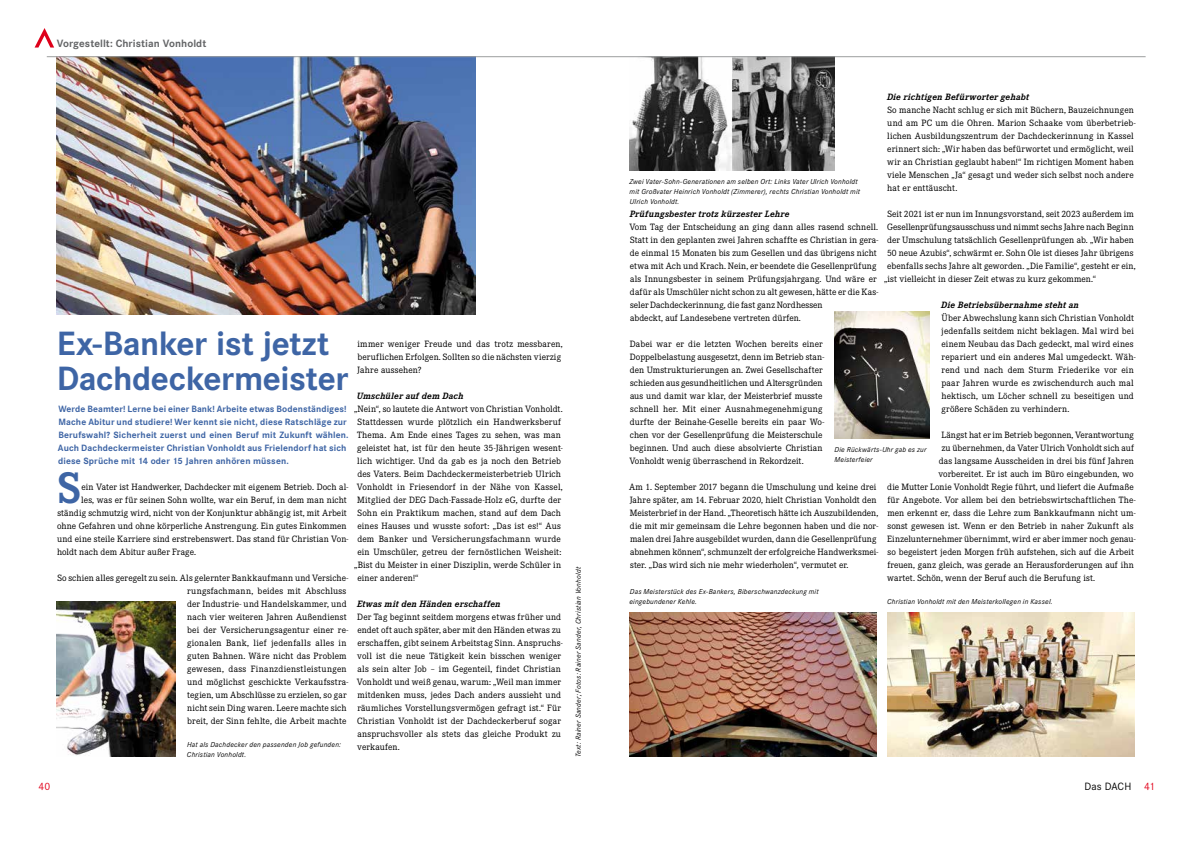
<style>
.page{position:relative;width:1191px;height:842px;background:#fff}
.page>*{position:absolute;margin:0;border:0;box-sizing:border-box;transform-origin:0 0}
.t1{font:700 45.8px "Corporate E Pro";color:#3e65a5}
.t2{font:700 35px/35px "Corporate S Pro";letter-spacing:-.01em;color:#3e65a5}
.t3{font:700 11px "Corporate S Pro";letter-spacing:.005em;color:#646567}
.t4{font:11px "Corporate S Pro";color:#000}
.t5{font:11px "Corporate S Pro";color:#e2001a}
.t6{font:9.5px/13px "Corporate E Pro";letter-spacing:.01em;color:#000}
.t7{font:700 9.5px/13px "Corporate S Pro";letter-spacing:.01em;color:#3e65a5}
.t8{font:italic 700 9.5px "Corporate E Pro";letter-spacing:.015em;color:#000}
.t9{font:italic 7.5px/10px "Corporate S Pro";letter-spacing:.025em;color:#000}
.s1{color:#e2001a}
</style>
<div class="page">
<img style="left:57px;top:57px;width:419px;height:258px">
<img style="left:57px;top:601px;width:118px;height:156px">
<img style="left:629px;top:612px;width:248px;height:145px">
<img style="left:834px;top:311px;width:95px;height:127px">
<img style="left:629px;top:57px;width:205px;height:114px">
<img style="left:887px;top:612px;width:247px;height:145px">
<svg style="left:35px;top:28px;width:19px;height:20px"></svg>
<hr style="left:47px;top:56px;width:1098px;height:1px;background:#9c9e9f">
<p class="t3" style="left:57px;top:35px;width:151px">Vorgestellt: Christian Vonholdt</p>
<h2 class="t2" style="left:57px;top:323px;width:293px">Ex-Banker ist jetzt<br>Dachdeckermeister</h2>
<p class="t6" style="left:357px;top:337px;width:207px">immer weniger Freude und das trotz messbaren, beruflichen Erfolgen. Sollten so die nächsten vierzig<br>Jahre aussehen?</p>
<p class="t8" style="left:357px;top:389px;width:108px">Umschüler auf dem Dach</p>
<p class="t6" style="left:354px;top:402px;width:210px">„Nein“, so lautete die Antwort von Christian Vonholdt.</p>
<p class="t6" style="left:357px;top:415px;width:205px">Stattdessen wurde plötzlich ein Handwerksberuf</p>
<p class="t6" style="left:357px;top:428px;width:205px">Thema. Am Ende eines Tages zu sehen, was man</p>
<p class="t6" style="left:357px;top:441px;width:207px">geleistet hat, ist für den heute 35-Jährigen wesent-</p>
<p class="t6" style="left:357px;top:454px;width:205px">lich wichtiger. Und da gab es ja noch den Betrieb</p>
<p class="t6" style="left:357px;top:467px;width:205px">des Vaters. Beim Dachdeckermeisterbetrieb Ulrich</p>
<p class="t6" style="left:357px;top:480px;width:207px">Vonholdt in Friesendorf in der Nähe von Kassel,</p>
<p class="t6" style="left:357px;top:493px;width:205px">Mitglied der DEG Dach-Fassade-Holz eG, durfte der</p>
<p class="t6" style="left:357px;top:506px;width:205px">Sohn ein Praktikum machen, stand auf dem Dach</p>
<p class="t6" style="left:357px;top:519px;width:205px">eines Hauses und wusste sofort: „Das ist es!“ Aus</p>
<p class="t6" style="left:357px;top:532px;width:205px">dem Banker und Versicherungsfachmann wurde</p>
<p class="t6" style="left:357px;top:545px;width:205px">ein Umschüler, getreu der fernöstlichen Weisheit:</p>
<p class="t6" style="left:354px;top:558px;width:208px">„Bist du Meister in einer Disziplin, werde Schüler in</p>
<p class="t6" style="left:357px;top:571px;width:63px">einer anderen!“</p>
<p class="t8" style="left:357px;top:597px;width:145px">Etwas mit den Händen erschaffen</p>
<p class="t6" style="left:357px;top:610px;width:207px">Der Tag beginnt seitdem morgens etwas früher und endet oft auch später, aber mit den Händen etwas zu erschaffen, gibt seinem Arbeitstag Sinn. Anspruchs&shy;voll ist die neue Tätigkeit kein bisschen weniger als sein alter Job – im Gegenteil, findet Christian Vonholdt und weiß genau, warum: „Weil man immer mitdenken muss, jedes Dach anders aussieht und räumliches Vorstellungsvermögen gefragt ist.“ Für Christian Vonholdt ist der Dachdeckerberuf sogar anspruchsvoller als stets das gleiche Produkt zu verkaufen.</p>
<p class="t7" style="left:58px;top:402px;width:292px">Werde Beamter! Lerne bei einer Bank! Arbeite etwas Bodenständiges!<br>Mache Abitur und studiere! Wer kennt sie nicht, diese Ratschläge zur Berufswahl? Sicherheit zuerst und einen Beruf mit Zukunft wählen.<br>Auch Dachdeckermeister Christian Vonholdt aus Frielendorf hat sich diese Sprüche mit 14 oder 15 Jahren anhören müssen.</p>
<h1 class="t1" style="left:58px;top:456px;width:24px">S</h1>
<p class="t6" style="left:81px;top:480px;width:268px">ein Vater ist Handwerker, Dachdecker mit eigenem Betrieb. Doch al-</p>
<p class="t6" style="left:81px;top:493px;width:267px">les, was er für seinen Sohn wollte, war ein Beruf, in dem man nicht</p>
<p class="t6" style="left:57px;top:506px;width:291px">ständig schmutzig wird, nicht von der Konjunktur abhängig ist, mit Arbeit</p>
<p class="t6" style="left:57px;top:519px;width:291px">ohne Gefahren und ohne körperliche Anstrengung. Ein gutes Einkommen</p>
<p class="t6" style="left:57px;top:532px;width:293px">und eine steile Karriere sind erstrebenswert. Das stand für Christian Von-</p>
<p class="t6" style="left:57px;top:545px;width:140px">holdt nach dem Abitur außer Frage.</p>
<p class="t6" style="left:187px;top:571px;width:163px;text-indent:-130px">So schien alles geregelt zu sein. Als gelernter Bankkaufmann und Versiche&shy;rungsfachmann, beides mit Abschluss der Industrie- und Handelskammer, und nach vier weiteren Jahren Außendienst bei der Versicherungsagentur einer re&shy;gionalen Bank, lief jedenfalls alles in guten Bahnen. Wäre nicht das Problem gewesen, dass Finanzdienstleistungen und möglichst geschickte Verkaufsstra&shy;tegien, um Abschlüsse zu erzielen, so gar nicht sein Ding waren. Leere machte sich breit, der Sinn fehlte, die Arbeit machte</p>
<p class="t9" style="left:187px;top:739px;width:155px">Hat als Dachdecker den passenden Job gefunden:<br>Christian Vonholdt.</p>
<p class="t9" style="left:573px;top:757px;width:192px;rotate:-90deg">Text: Rainer Sander; Fotos: Rainer Sander, Christian Vonholdt</p>
<p class="t8" style="left:887px;top:90px;width:144px">Die richtigen Befürworter gehabt</p>
<p class="t6" style="left:887px;top:103px;width:250px">So manche Nacht schlug er sich mit Büchern, Bauzeichnungen und am PC um die Ohren. Marion Schaake vom überbetrieb&shy;lichen Ausbildungszentrum der Dachdeckerinnung in Kassel erinnert sich: „Wir haben das befürwortet und ermöglicht, weil wir an Christian geglaubt haben!“ Im richtigen Moment haben viele Menschen „Ja“ gesagt und weder sich selbst noch andere hat er enttäuscht.</p>
<p class="t6" style="left:887px;top:207px;width:248px">Seit 2021 ist er nun im Innungsvorstand, seit 2023 außerdem im</p>
<p class="t6" style="left:887px;top:220px;width:248px">Gesellenprüfungsausschuss und nimmt sechs Jahre nach Beginn</p>
<p class="t6" style="left:887px;top:233px;width:248px">der Umschulung tatsächlich Gesellenprüfungen ab. „Wir haben</p>
<p class="t6" style="left:887px;top:246px;width:248px">50 neue Azubis“, schwärmt er. Sohn Ole ist dieses Jahr übrigens</p>
<p class="t6" style="left:887px;top:259px;width:250px">ebenfalls sechs Jahre alt geworden. „Die Familie“, gesteht er ein,</p>
<p class="t6" style="left:884px;top:272px;width:214px">„ist vielleicht in dieser Zeit etwas zu kurz gekommen.“</p>
<p class="t8" style="left:941px;top:298px;width:139px">Die Betriebsübernahme steht an</p>
<p class="t6" style="left:941px;top:311px;width:196px">Über Abwechslung kann sich Christian Vonholdt jedenfalls seitdem nicht beklagen. Mal wird bei einem Neubau das Dach gedeckt, mal wird eines repariert und ein anderes Mal umgedeckt. Wäh&shy;rend und nach dem Sturm Friederike vor ein paar Jahren wurde es zwischendurch auch mal hektisch, um Löcher schnell zu beseitigen und größere Schäden zu verhindern.</p>
<p class="t6" style="left:941px;top:428px;width:194px">Längst hat er im Betrieb begonnen, Verantwortung</p>
<p class="t6" style="left:941px;top:441px;width:194px">zu übernehmen, da Vater Ulrich Vonholdt sich auf</p>
<p class="t6" style="left:938px;top:454px;width:197px">das langsame Ausscheiden in drei bis fünf Jahren</p>
<p class="t6" style="left:938px;top:467px;width:197px">vorbereitet. Er ist auch im Büro eingebunden, wo</p>
<p class="t6" style="left:887px;top:480px;width:248px">die Mutter Lonie Vonholdt Regie führt, und liefert die Aufmaße</p>
<p class="t6" style="left:887px;top:493px;width:250px">für Angebote. Vor allem bei den betriebswirtschaftlichen The-</p>
<p class="t6" style="left:887px;top:506px;width:250px">men erkennt er, dass die Lehre zum Bankkaufmann nicht um-</p>
<p class="t6" style="left:887px;top:519px;width:248px">sonst gewesen ist. Wenn er den Betrieb in naher Zukunft als</p>
<p class="t6" style="left:887px;top:532px;width:250px">Einzelunternehmer übernimmt, wird er aber immer noch genau-</p>
<p class="t6" style="left:887px;top:545px;width:248px">so begeistert jeden Morgen früh aufstehen, sich auf die Arbeit</p>
<p class="t6" style="left:887px;top:558px;width:248px">freuen, ganz gleich, was gerade an Herausforderungen auf ihn</p>
<p class="t6" style="left:887px;top:571px;width:209px">wartet. Schön, wenn der Beruf auch die Berufung ist.</p>
<p class="t9" style="left:629px;top:176px;width:232px">Zwei Vater-Sohn-Generationen am selben Ort: Links Vater Ulrich Vonholdt mit Großvater Heinrich Vonholdt (Zimmerer), rechts Christian Vonholdt mit<br>Ulrich Vonholdt.</p>
<p class="t8" style="left:629px;top:207px;width:161px">Prüfungsbester trotz kürzester Lehre</p>
<p class="t6" style="left:629px;top:220px;width:250px">Vom Tag der Entscheidung an ging dann alles rasend schnell.<br>Statt in den geplanten zwei Jahren schaffte es Christian in gera&shy;de einmal 15 Monaten bis zum Gesellen und das übrigens nicht etwa mit Ach und Krach. Nein, er beendete die Gesellenprüfung als Innungsbester in seinem Prüfungsjahrgang. Und wäre er dafür als Umschüler nicht schon zu alt gewesen, hätte er die Kas&shy;seler Dachdeckerinnung, die fast ganz Nordhessen<br>abdeckt, auf Landesebene vertreten dürfen.</p>
<p class="t6" style="left:629px;top:337px;width:196px">Dabei war er die letzten Wochen bereits einer Doppelbelastung ausgesetzt, denn im Betrieb stan&shy;den Umstrukturierungen an. Zwei Gesellschafter schieden aus gesundheitlichen und Altersgründen aus und damit war klar, der Meisterbrief musste schnell her. Mit einer Ausnahmegenehmigung durfte der Beinahe-Geselle bereits ein paar Wo&shy;chen vor der Gesellenprüfung die Meisterschule beginnen. Und auch diese absolvierte Christian Vonholdt wenig überraschend in Rekordzeit.</p>
<p class="t6" style="left:629px;top:480px;width:251px">Am 1. September 2017 begann die Umschulung und keine drei Jahre später, am 14. Februar 2020, hielt Christian Vonholdt den Meisterbrief in der Hand. „Theoretisch hätte ich Auszubildenden, die mit mir gemeinsam die Lehre begonnen haben und die nor&shy;malen drei Jahre ausgebildet wurden, dann die Gesellenprüfung abnehmen können“, schmunzelt der erfolgreiche Handwerksmei&shy;ster. „Das wird sich nie mehr wiederholen“, vermutet er.</p>
<p class="t9" style="left:834px;top:443px;width:93px">Die Rückwärts-Uhr gab es zur<br>Meisterfeier</p>
<p class="t9" style="left:629px;top:586px;width:191px">Das Meisterstück des Ex-Bankers, Biberschwanzdeckung mit eingebundener Kehle.</p>
<p class="t9" style="left:887px;top:596px;width:167px">Christian Vonholdt mit den Meisterkollegen in Kassel.</p>
<p class="t5" style="left:38px;top:778px;width:13px">40</p>
<p class="t4" style="left:1084px;top:778px;width:72px">Das DACH <span class="s1">41</span></p>
</div>
